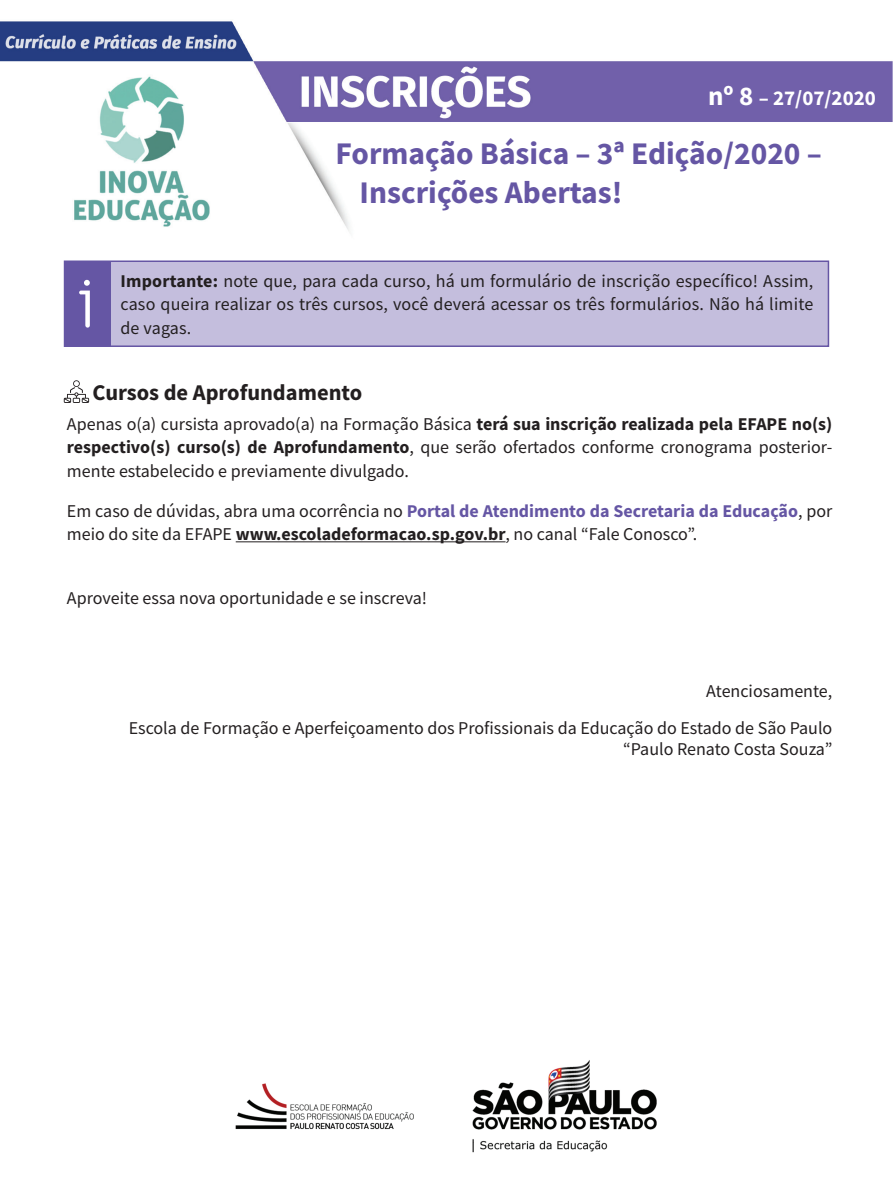
<style>
.page{position:relative;width:893px;height:1193px;background:#fff}
.page>*{position:absolute;margin:0;border:0;box-sizing:border-box;transform-origin:0 0}
.Titulo{font:700 31.5px/39px "Source Sans Pro";color:#6556a4}
.intertitulo{font:700 22.5px "Source Sans Pro";color:#231f20}
.t1{font:700 21px "Source Sans Pro";color:#fff}
.texto_corrido{font:18px/23.2px "Source Sans Pro";color:#231f20;text-align:justify}
.s1{font-size:27px}
.s2{font-weight:700}
.s3{font-weight:700;color:#6556a4}
</style>
<div class="page">
<img style="left:0;top:21px;width:893px;height:210px">
<hr style="left:236px;top:541px;width:270px;height:1px;background:#231f20">
<div style="left:64px;top:260px;width:765px;height:87px;background:#c4bedd;border:2px solid #6556a4"></div>
<div style="left:64px;top:261px;width:47px;height:85px;background:#6556a4"></div>
<svg style="left:79px;top:280px;width:11px;height:48px"></svg>
<svg style="left:64px;top:380px;width:25px;height:23px"></svg>
<img style="left:235px;top:1060px;width:422px;height:93px">
<p class="t1" style="left:708px;top:84px;width:169px"><span class="s1">nº 8</span> – 27/07/2020</p>
<p class="Titulo" style="left:360px;top:134px;width:464px;text-indent:-24px">Formação Básica – 3ª Edição/2020 –<br>Inscrições Abertas!</p>
<p class="texto_corrido" style="left:120px;top:269px;width:694px"><span class="s2">Importante:</span> note que, para cada curso, há um formulário de inscrição específico! Assim, caso queira realizar os três cursos, você deverá acessar os três formulários. Não há limite de vagas.</p>
<p class="intertitulo" style="left:92px;top:378px;width:271px">Cursos de Aprofundamento</p>
<p class="texto_corrido" style="left:67px;top:412px;width:767px">Apenas o(a) cursista aprovado(a) na Formação Básica <span class="s2">terá sua inscrição realizada pela EFAPE no(s) respectivo(s) curso(s) de Aprofundamento</span>, que serão ofertados conforme cronograma posterior&shy;mente estabelecido e previamente divulgado.</p>
<p class="texto_corrido" style="left:67px;top:499px;width:767px">Em caso de dúvidas, abra uma ocorrência no <span class="s3">Portal de Atendimento da Secretaria da Educação</span>, por meio do site da EFAPE <span class="s2">www.escoladeformacao.sp.gov.br</span>, no canal “Fale Conosco”.</p>
<p class="texto_corrido" style="left:67px;top:586px;width:362px">Aproveite essa nova oportunidade e se inscreva!</p>
<p class="texto_corrido" style="left:706px;top:679px;width:128px">Atenciosamente,</p>
<p class="texto_corrido" style="left:129px;top:716px;width:705px">Escola de Formação e Aperfeiçoamento dos Profissionais da Educação do Estado de São Paulo</p>
<p class="texto_corrido" style="left:623px;top:738px;width:211px">“Paulo Renato Costa Souza”</p>
</div>
